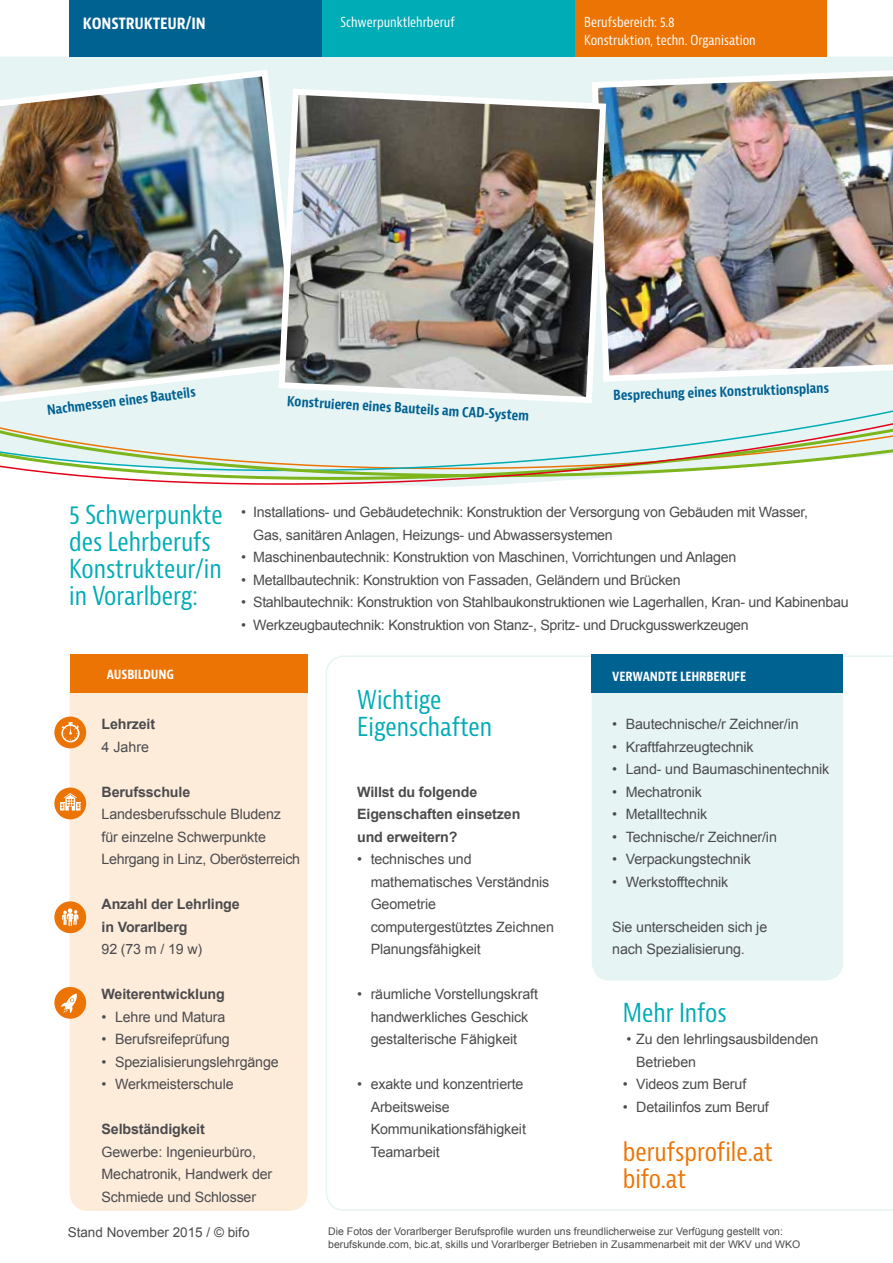
<style>
.page{position:relative;width:893px;height:1263px;background:#fff}
.page>*{position:absolute;margin:0;border:0;box-sizing:border-box;transform-origin:0 0}
.t1{font:condensed 25.5px/27px "Bernina Sans";color:#00acb6}
.t2{font:condensed 25.5px/27px "Bernina Sans";color:#ec7405}
.t3{font:700 condensed 16.5px "Bernina Sans";letter-spacing:-.01em;color:#fff}
.t4{font:14.25px/22.5px "Arial";letter-spacing:-.01em;color:#4b4b4d}
.t5{font:700 14.25px/22.5px "Arial";letter-spacing:-.01em;color:#4b4b4d}
.t6{font:700 condensed 13.5px "Bernina Sans";color:#006291}
.t7{font:condensed 13.5px/18px "Bernina Sans";color:#fff}
.t8{font:700 condensed 13.5px "Bernina Sans";letter-spacing:-.01em;color:#fff}
.t9{font:13.5px "Arial";color:#4b4b4d}
.t10{font:10.5px/13.5px "Arial";color:#4b4b4d}
</style>
<div class="page">
<div style="left:0;top:57px;width:893px;height:28px;background:#e7f4f4"></div>
<svg style="left:326px;top:655px;width:567px;height:556px"></svg>
<div style="left:70px;top:660px;width:238px;height:551px;background:#feecdb;border-radius:18px"></div>
<div style="left:54px;top:716px;width:32px;height:32px;background:#ec7405;border-radius:50%"></div>
<svg style="left:61px;top:722px;width:18px;height:20px"></svg>
<svg style="left:54px;top:787px;width:32px;height:32px"></svg>
<svg style="left:60px;top:793px;width:21px;height:17px"></svg>
<div style="left:54px;top:987px;width:32px;height:32px;background:#ec7405;border-radius:50%"></div>
<svg style="left:61px;top:994px;width:16px;height:19px"></svg>
<div style="left:54px;top:901px;width:32px;height:32px;background:#ec7405;border-radius:50%"></div>
<svg style="left:62px;top:908px;width:17px;height:18px"></svg>
<div style="left:70px;top:655px;width:238px;height:38px;background:#ec7405"></div>
<div style="left:592px;top:693px;width:251px;height:287px;background:#e7f4f4"></div>
<div style="left:592px;top:655px;width:251px;height:38px;background:#006291"></div>
<svg style="left:0;top:385px;width:893px;height:102px;background:#e0eadf"></svg>
<div style="left:574px;top:0;width:253px;height:57px;background:#ec7405"></div>
<div style="left:322px;top:0;width:252px;height:57px;background:#00acb6"></div>
<div style="left:69px;top:0;width:253px;height:57px;background:#006291"></div>
<img style="left:589px;top:67px;width:304px;height:318px">
<img style="left:0;top:66px;width:305px;height:340px">
<img style="left:275px;top:85px;width:334px;height:321px">
<p class="t3" style="left:83px;top:13px;width:124px">KONSTRUKTEUR/IN</p>
<p class="t7" style="left:340px;top:13px;width:116px">Schwerpunktlehrberuf</p>
<p class="t7" style="left:584px;top:13px;width:173px">Berufsbereich: 5.8<br>Konstruktion, techn. Organisation</p>
<p class="t6" style="left:46px;top:402px;width:151px;rotate:-7deg">Nachmessen eines Bauteils</p>
<p class="t6" style="left:288px;top:394px;width:244px;rotate:3deg">Konstruieren eines Bauteils am CAD-System</p>
<p class="t6" style="left:613px;top:387px;width:217px;rotate:-2deg">Besprechung eines Konstruktionsplans</p>
<h1 class="t1" style="left:69px;top:502px;width:155px">5 Schwerpunkte des Lehrberufs<br>Konstrukteur/in in Vorarlberg:</h1>
<p class="t4" style="left:253px;top:501px;width:556px;text-indent:-12px">• Installations- und Gebäudetechnik: Konstruktion der Versorgung von Gebäuden mit Wasser,<br>Gas, sanitären Anlagen, Heizungs- und Abwassersystemen</p>
<p class="t4" style="left:241px;top:546px;width:496px">• Maschinenbautechnik: Konstruktion von Maschinen, Vorrichtungen und Anlagen</p>
<p class="t4" style="left:241px;top:569px;width:441px">• Metallbautechnik: Konstruktion von Fassaden, Geländern und Brücken</p>
<p class="t4" style="left:241px;top:591px;width:609px">• Stahlbautechnik: Konstruktion von Stahlbaukonstruktionen wie Lagerhallen, Kran- und Kabinenbau</p>
<p class="t4" style="left:241px;top:614px;width:509px">• Werkzeugbautechnik: Konstruktion von Stanz-, Spritz- und Druckgusswerkzeugen</p>
<p class="t8" style="left:107px;top:666px;width:69px">AUSBILDUNG</p>
<p class="t8" style="left:612px;top:668px;width:136px">VERWANDTE LEHRBERUFE</p>
<p class="t4" style="left:612px;top:713px;width:188px">• Bautechnische/r Zeichner/in</p>
<p class="t4" style="left:612px;top:735px;width:143px">• Kraftfahrzeugtechnik</p>
<p class="t4" style="left:612px;top:758px;width:219px">• Land- und Baumaschinentechnik</p>
<p class="t4" style="left:612px;top:780px;width:91px">• Mechatronik</p>
<p class="t4" style="left:612px;top:803px;width:96px">• Metalltechnik</p>
<p class="t4" style="left:612px;top:825px;width:166px">• Technische/r Zeichner/in</p>
<p class="t4" style="left:612px;top:848px;width:140px">• Verpackungstechnik</p>
<p class="t4" style="left:612px;top:870px;width:118px">• Werkstofftechnik</p>
<p class="t4" style="left:612px;top:915px;width:156px">Sie unterscheiden sich je nach Spezialisierung.</p>
<h1 class="t1" style="left:357px;top:687px;width:137px">Wichtige<br>Eigenschaften</h1>
<p class="t5" style="left:102px;top:713px;width:55px">Lehrzeit</p>
<p class="t4" style="left:102px;top:735px;width:49px">4 Jahre</p>
<p class="t5" style="left:102px;top:781px;width:90px">Berufsschule</p>
<p class="t4" style="left:102px;top:803px;width:200px">Landesberufsschule Bludenz für einzelne Schwerpunkte<br>Lehrgang in Linz, Oberösterreich</p>
<p class="t5" style="left:102px;top:893px;width:140px">Anzahl der Lehrlinge in Vorarlberg</p>
<p class="t4" style="left:102px;top:938px;width:102px">92 (73 m / 19 w)</p>
<p class="t5" style="left:102px;top:983px;width:125px">Weiterentwicklung</p>
<p class="t4" style="left:102px;top:1005px;width:125px">• Lehre und Matura</p>
<p class="t4" style="left:102px;top:1028px;width:130px">• Berufsreifeprüfung</p>
<p class="t4" style="left:102px;top:1050px;width:179px">• Spezialisierungslehrgänge</p>
<p class="t4" style="left:102px;top:1073px;width:134px">• Werkmeisterschule</p>
<p class="t5" style="left:102px;top:1118px;width:105px">Selbständigkeit</p>
<p class="t4" style="left:102px;top:1140px;width:172px">Gewerbe: Ingenieurbüro,<br>Mechatronik, Handwerk der<br>Schmiede und Schlosser</p>
<p class="t5" style="left:357px;top:781px;width:165px">Willst du folgende<br>Eigenschaften einsetzen und erweitern?</p>
<p class="t4" style="left:371px;top:848px;width:185px;text-indent:-13px">• technisches und mathematisches Verständnis<br>Geometrie computergestütztes Zeichnen<br>Planungsfähigkeit</p>
<p class="t4" style="left:357px;top:983px;width:182px;text-align:center">• räumliche Vorstellungskraft handwerkliches Geschick gestalterische Fähigkeit</p>
<p class="t4" style="left:371px;top:1073px;width:157px;text-indent:-13px">• exakte und konzentrierte<br>Arbeitsweise<br>Kommunikationsfähigkeit<br>Teamarbeit</p>
<h1 class="t1" style="left:623px;top:999px;width:106px">Mehr Infos</h1>
<p class="t4" style="left:636px;top:1028px;width:184px;text-indent:-10px">• Zu den lehrlingsausbildenden<br>Betrieben</p>
<p class="t4" style="left:623px;top:1073px;width:125px">• Videos zum Beruf</p>
<p class="t4" style="left:623px;top:1095px;width:148px">• Detailinfos zum Beruf</p>
<h1 class="t2" style="left:623px;top:1139px;width:152px">berufsprofile.at bifo.at</h1>
<p class="t9" style="left:68px;top:1223px;width:183px">Stand November 2015 / © bifo</p>
<p class="t10" style="left:328px;top:1224px;width:474px">Die Fotos der Vorarlberger Berufsprofile wurden uns freundlicherweise zur Verfügung gestellt von: berufskunde.com, bic.at, skills und Vorarlberger Betrieben in Zusammenarbeit mit der WKV und WKO</p>
</div>
